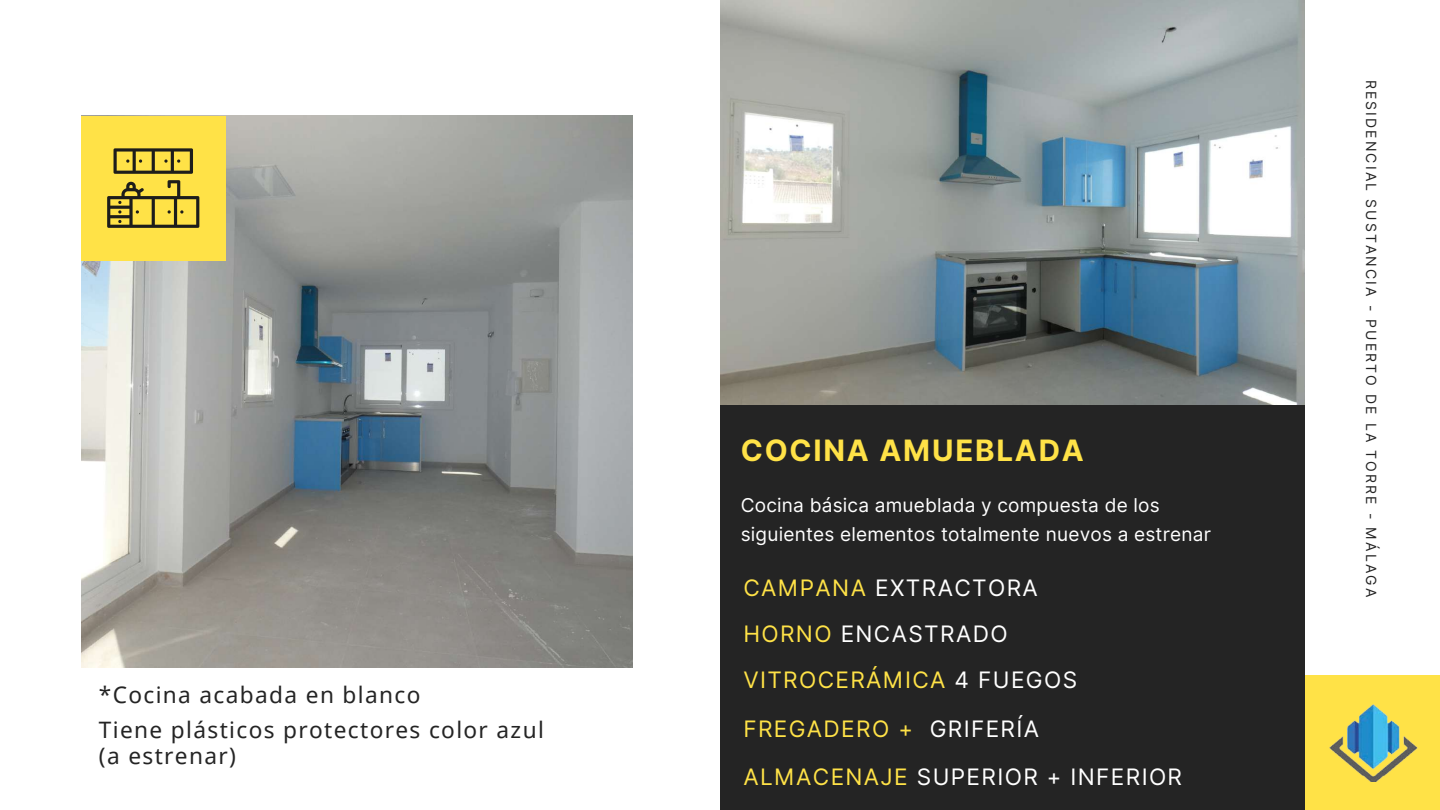
<style>
.page{position:relative;width:1440px;height:810px;background:#fff}
.page>*{position:absolute;margin:0;border:0;box-sizing:border-box;transform-origin:0 0}
.t1{font:700 29.5px "Inter";letter-spacing:.06em;color:#ffe247}
.t2{font:22.7px/46.1px "Inter";letter-spacing:.06em;color:#fff}
.t3{font:22.7px/35.2px "Noto Sans";letter-spacing:.06em;color:#242424}
.t4{font:19px/28.5px "Inter";letter-spacing:.01em;color:#fff}
.t5{font:14px "Inter";letter-spacing:.15em;color:#242424}
.s1{color:#ffe247}
</style>
<div class="page">
<div style="left:1305px;top:675px;width:135px;height:135px;background:#ffe247"></div>
<img style="left:720px;top:0;width:585px;height:405px">
<div style="left:720px;top:405px;width:585px;height:405px;background:#242424"></div>
<img style="left:81px;top:116px;width:551px;height:551px">
<div style="left:81px;top:116px;width:144px;height:144px;background:#ffe247"></div>
<img style="left:1329px;top:704px;width:89px;height:77px">
<svg style="left:107px;top:180px;width:92px;height:48px"></svg>
<svg style="left:114px;top:148px;width:79px;height:26px"></svg>
<p class="t3" style="left:99px;top:676px;width:446px">*Cocina acabada en blanco<br>Tiene plásticos protectores color azul</p>
<p class="t3" style="left:99px;top:737px;width:139px">(a estrenar)</p>
<p class="t1" style="left:741px;top:432px;width:345px">COCINA AMUEBLADA</p>
<p class="t4" style="left:741px;top:491px;width:472px">Cocina básica amueblada y compuesta de los siguientes elementos totalmente nuevos a estrenar</p>
<p class="t2" style="left:743px;top:565px;width:335px"><span class="s1">CAMPANA</span> EXTRACTORA<br><span class="s1">HORNO</span> ENCASTRADO<br><span class="s1">VITROCERÁMICA</span> 4 FUEGOS</p>
<p class="t2" style="left:743px;top:704px;width:440px;line-height:48.3px"><span class="s1">FREGADERO +</span> GRIFERÍA<br><span class="s1">ALMACENAJE</span> SUPERIOR + INFERIOR</p>
<p class="t5" style="left:1380px;top:80px;width:519px;rotate:90deg">RESIDENCIAL SUSTANCIA - PUERTO DE LA TORRE - MÁLAGA</p>
</div>
